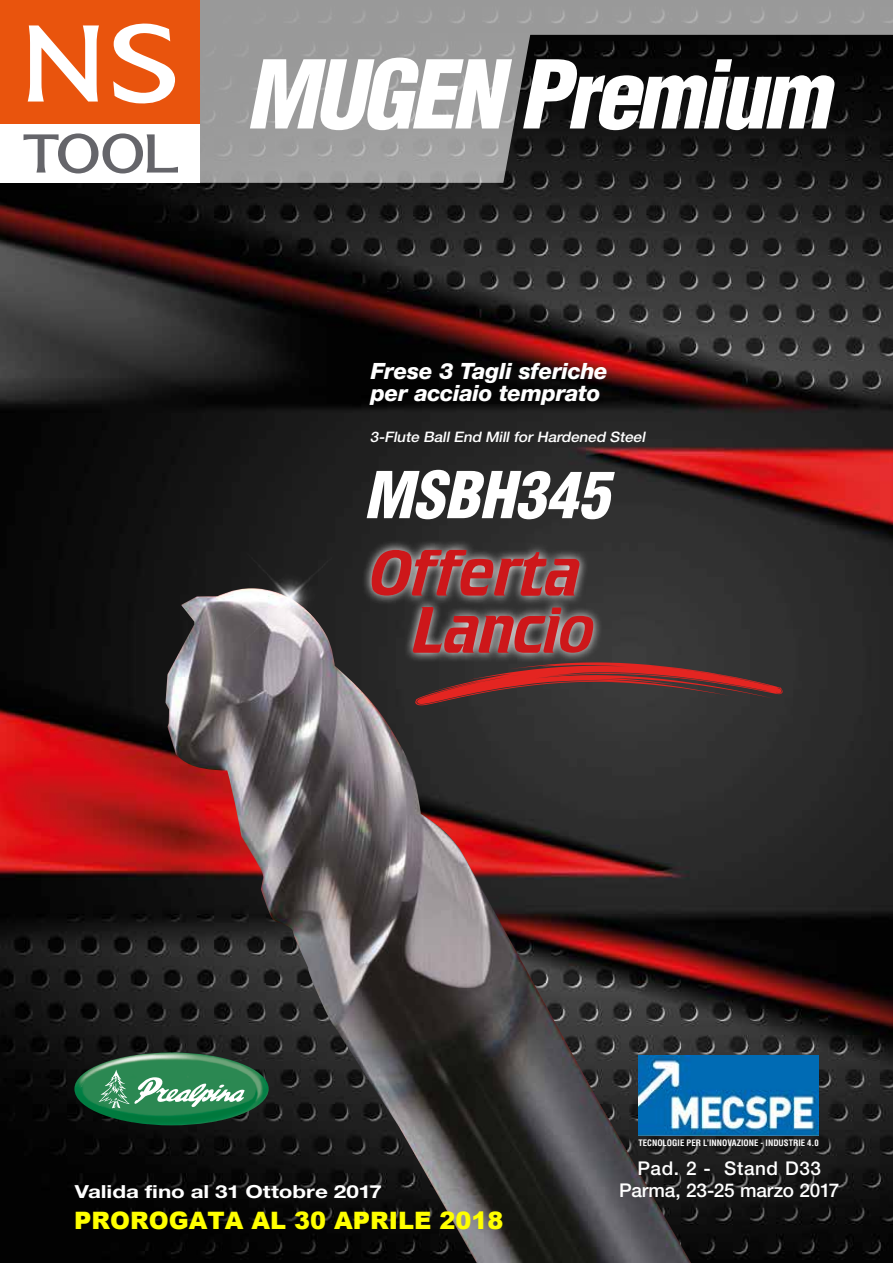
<style>
.page{position:relative;width:893px;height:1263px;background:#fff}
.page>*{position:absolute;margin:0;border:0;box-sizing:border-box;transform-origin:0 0}
.t1{font:italic 900 condensed 92.25px "Helvetica";letter-spacing:-.04em;color:#fff}
.t2{font:italic 900 condensed 63px "Helvetica";color:#fff}
.t3{font:57.15px/57.2px "Crillee";color:#cd171a;text-align:right}
.t4{font:900 24px "Arial";color:#ff0}
.t5{font:italic 800 22.5px/22.5px "Helvetica Neue LT Std";letter-spacing:-.01em;color:#fff}
.t6{font:500 18.9px/21.8px "Helvetica Neue LT Std";letter-spacing:-.005em;color:#fff;text-align:center}
.t7{font:700 18px "Helvetica Neue LT Std";letter-spacing:-.005em;color:#fff;scale:1.25 1}
.t8{font:italic 500 14.4px "Helvetica Neue LT Std";color:#fff;scale:1.06 1}
.t9{font:700 condensed 8.7px "Helvetica";color:#fff}
</style>
<div class="page">
<img style="left:0;top:183px;width:893px;height:1080px">
<svg style="left:200px;top:0;width:693px;height:183px;background:#5e5e5e"></svg>
<img style="left:165px;top:588px;width:526px;height:675px">
<img style="left:210px;top:523px;width:131px;height:150px">
<svg style="left:362px;top:539px;width:241px;height:124px;background:#6b6b6b"></svg>
<img style="left:74px;top:1052px;width:195px;height:73px">
<svg style="left:99px;top:1070px;width:145px;height:38px;background:#5ba379"></svg>
<img style="left:639px;top:1056px;width:179px;height:79px">
<svg style="left:415px;top:662px;width:368px;height:43px;background:#672f2e"></svg>
<svg style="left:24px;top:133px;width:154px;height:40px"></svg>
<div style="left:0;top:0;width:200px;height:123px;background:#e9540d"></div>
<svg style="left:28px;top:25px;width:71px;height:77px"></svg>
<svg style="left:113px;top:23px;width:62px;height:81px"></svg>
<h1 class="t1" style="left:245px;top:36px;width:586px">MUGEN Premium</h1>
<h3 class="t5" style="left:371px;top:360px;width:239px">Frese 3 Tagli sferiche per acciaio temprato</h3>
<h3 class="t8" style="left:370px;top:428px;width:264px">3-Flute Ball End Mill for Hardened Steel</h3>
<h2 class="t2" style="left:364px;top:455px;width:247px">MSBH345</h2>
<h3 class="t3" style="left:371px;top:543px;width:224px">Offerta<br>Lancio</h3>
<h3 class="t7" style="left:75px;top:1180px;width:247px">Valida fino al 31 Ottobre 2017</h3>
<h3 class="t4" style="left:74px;top:1203px;width:431px">PROROGATA AL 30 APRILE 2018</h3>
<p class="t9" style="left:639px;top:1137px;width:182px">TECNOLOGIE PER L’INNOVAZIONE - INDUSTRIE 4.0</p>
<h3 class="t6" style="left:619px;top:1157px;width:222px">Pad. 2 - Stand D33<br>Parma, 23-25 marzo 2017</h3>
</div>
